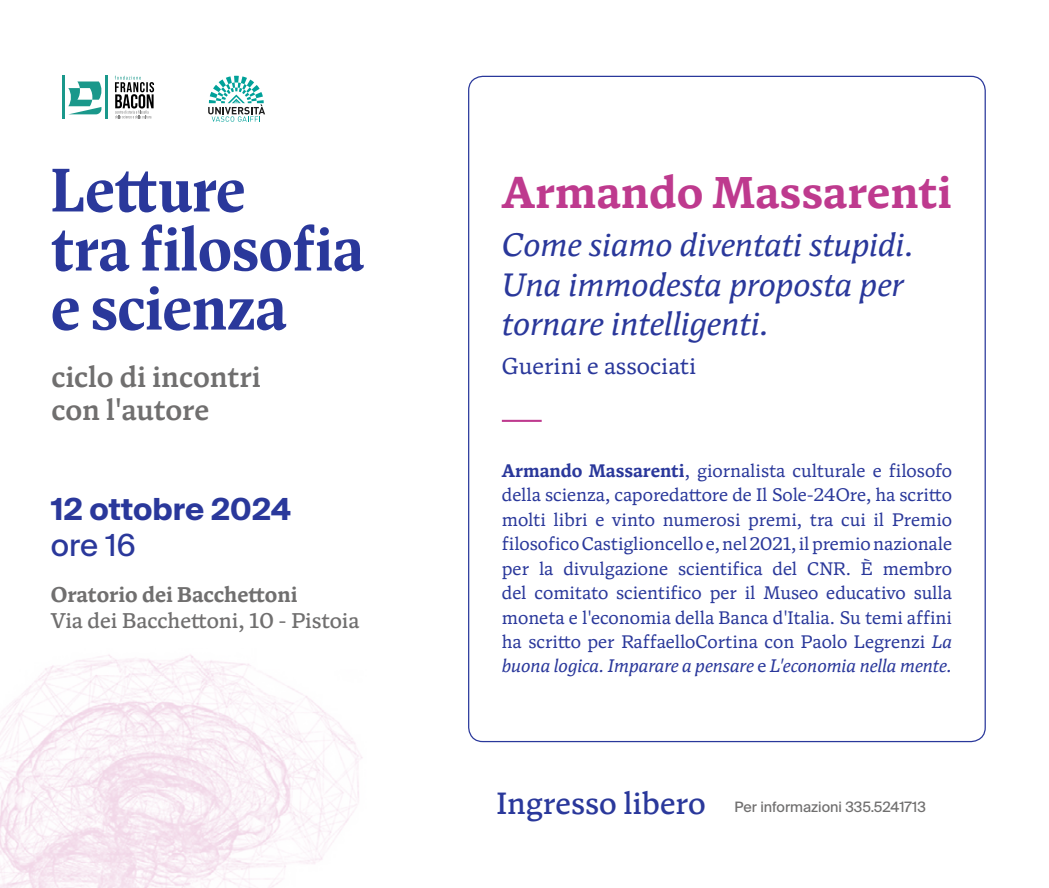
<style>
.page{position:relative;width:1049px;height:888px;background:#fff}
.page>*{position:absolute;margin:0;border:0;box-sizing:border-box;transform-origin:0 0}
.t1{font:700 61.75px/59px "Antonia H2";color:#2a389b}
.t2{font:700 44.88px "Antonia Text";color:#be3a8e}
.t3{font:italic 32.62px/39.1px "Antonia Text";color:#2a389b}
.t4{font:700 30.38px "Suisse Intl";color:#2a389b}
.t5{font:30.38px "Suisse Intl";color:#2a389b}
.t6{font:600 29.12px/33.2px "Antonia Text";color:#706f6f}
.t7{font:23.12px "Antonia Text";color:#2a389b}
.t8{font:500 21.5px "Antonia Text";color:#706f6f}
.t9{font:700 21.5px "Antonia Text";color:#706f6f}
.t10{font:18.25px/24.4px "Antonia Text";color:#2a389b;text-align:justify}
.t11{font:14.25px "Suisse Intl";color:#706f6f}
.s1{font-weight:700}
.s2{font-style:italic}
.s3{font-family:"Antonia Text";font-weight:500;font-size:31px;color:#2a389b}
</style>
<div class="page">
<hr style="left:62px;top:76px;width:2px;height:43px;background:#1a988b">
<hr style="left:105px;top:76px;width:3px;height:43px;background:#1a988b">
<svg style="left:68px;top:81px;width:34px;height:33px"></svg>
<svg style="left:115px;top:76px;width:39px;height:42px"></svg>
<svg style="left:208px;top:76px;width:57px;height:46px"></svg>
<hr style="left:502px;top:419px;width:40px;height:2px;background:#be3a8e">
<img style="left:0;top:654px;width:363px;height:233px">
<h1 class="t1" style="left:51px;top:163px;width:315px">Letture<br>tra filosofia e scienza</h1>
<h3 class="t6" style="left:51px;top:361px;width:211px">ciclo di incontri con l'autore</h3>
<h3 class="t4" style="left:51px;top:491px;width:241px">12 ottobre 2024</h3>
<h3 class="t5" style="left:51px;top:527px;width:86px">ore 16</h3>
<p class="t9" style="left:51px;top:581px;width:248px">Oratorio dei Bacchettoni</p>
<p class="t8" style="left:51px;top:607px;width:310px">Via dei Bacchettoni, 10 - Pistoia</p>
<h2 class="t2" style="left:502px;top:165px;width:451px">Armando Massarenti</h2>
<h3 class="t3" style="left:502px;top:226px;width:414px">Come siamo diventati stupidi.<br>Una immodesta proposta per tornare intelligenti.</h3>
<p class="t7" style="left:502px;top:352px;width:196px">Guerini e associati</p>
<p class="t10" style="left:502px;top:458px;width:452px"><span class="s1">Armando Massarenti</span>, giornalista culturale e filosofo della scienza, caporedattore de Il Sole-24Ore, ha scritto molti libri e vinto numerosi premi, tra cui il Premio filosofico Castiglioncello e, nel 2021, il premio nazionale per la divulgazione scientifica del CNR. È membro del comitato scientifico per il Museo educativo sulla moneta e l'economia della Banca d'Italia. Su temi affini ha scritto per RaffaelloCortina con Paolo Legrenzi <span class="s2">La buona logica. Imparare a pensare</span> e <span class="s2">L'economia nella mente.</span></p>
<p class="t11" style="left:496px;top:798px;width:431px"><span class="s3">Ingresso libero</span> Per informazioni 335.5241713</p>
</div>
